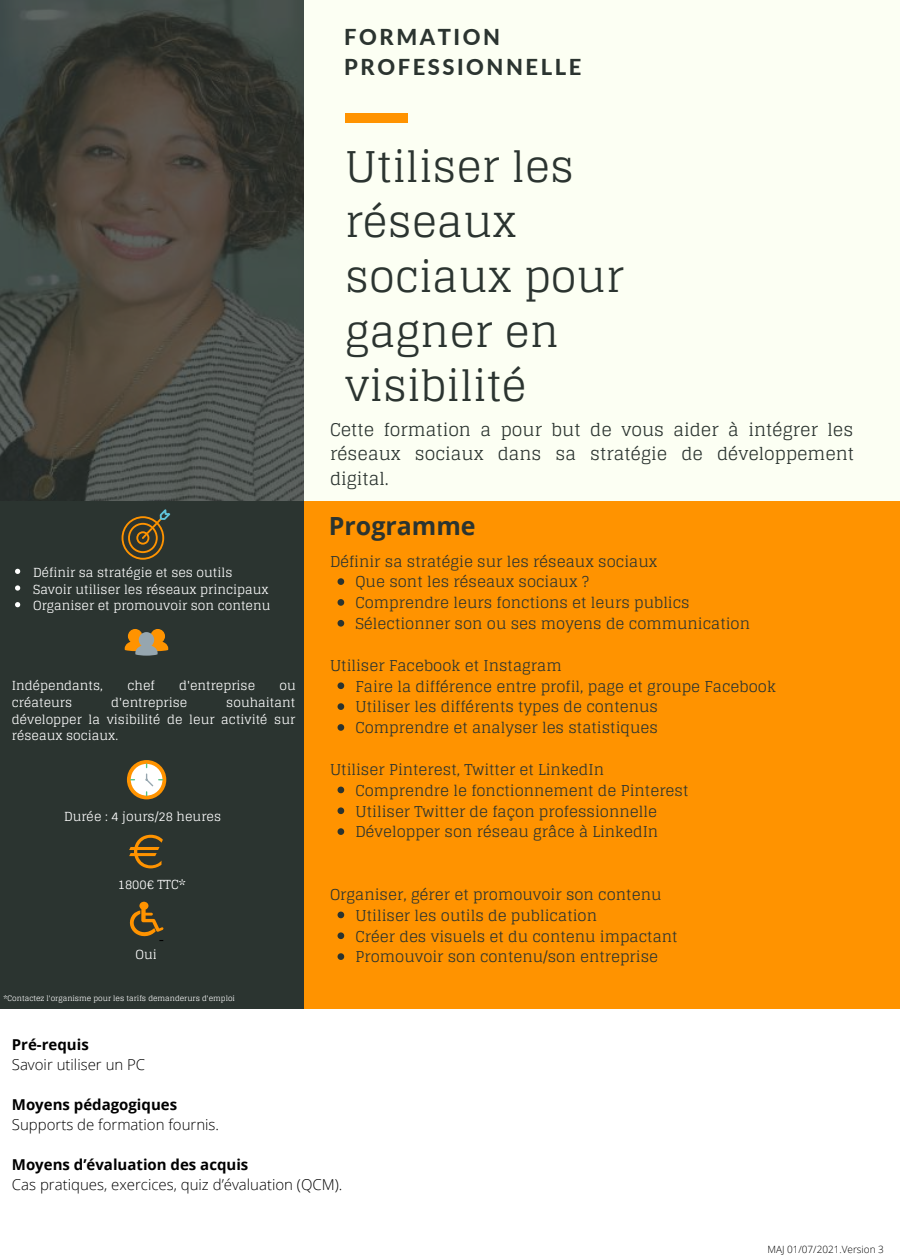
<style>
.page{position:relative;width:900px;height:1260px;background:#2b3430}
.page>*{position:absolute;margin:0;border:0;box-sizing:border-box;transform-origin:0 0}
.t1{font:42.25px/54.8px "Glegoo";color:#2b3430}
.t2{font:700 25px "Open Sans";color:#2b3430}
.t3{font:800 22px/29.8px "Lato";letter-spacing:.115em;color:#2b3430}
.t4{font:17.5px/24.2px "Glegoo";color:#2b3430;text-align:justify}
.t5{font:15px/20.8px "Glegoo";color:#2b3430}
.t6{font:300 15px "Open Sans";color:#000}
.t7{font:700 15px "Open Sans";color:#000}
.t8{font:12.5px/16.8px "Glegoo";color:#fff;text-align:justify}
.t9{font:300 10px "Open Sans";color:#000}
.t10{font:7.5px "Glegoo";color:#fff}
</style>
<div class="page">
<img style="left:0;top:0;width:304px;height:500px">
<div style="left:304px;top:0;width:596px;height:877px;background:#fcfff3"></div>
<div style="left:345px;top:114px;width:63px;height:9px;background:#ff9300"></div>
<div style="left:304px;top:502px;width:596px;height:758px;background:#ff9300"></div>
<div style="left:0;top:1009px;width:900px;height:251px;background:#fff"></div>
<svg style="left:125px;top:629px;width:43px;height:27px"></svg>
<svg style="left:127px;top:760px;width:39px;height:39px"></svg>
<div style="left:131px;top:764px;width:31px;height:32px;background:#fff;border-radius:50%"></div>
<svg style="left:145px;top:774px;width:17px;height:22px"></svg>
<svg style="left:129px;top:835px;width:34px;height:33px"></svg>
<svg style="left:122px;top:509px;width:48px;height:51px"></svg>
<svg style="left:338px;top:578px;width:6px;height:7px"></svg>
<svg style="left:338px;top:599px;width:6px;height:7px"></svg>
<svg style="left:338px;top:620px;width:6px;height:7px"></svg>
<svg style="left:338px;top:682px;width:6px;height:7px"></svg>
<svg style="left:338px;top:703px;width:6px;height:7px"></svg>
<svg style="left:338px;top:724px;width:6px;height:7px"></svg>
<svg style="left:338px;top:787px;width:6px;height:6px"></svg>
<svg style="left:338px;top:807px;width:6px;height:7px"></svg>
<svg style="left:338px;top:828px;width:6px;height:7px"></svg>
<svg style="left:338px;top:912px;width:6px;height:6px"></svg>
<svg style="left:338px;top:932px;width:6px;height:7px"></svg>
<svg style="left:338px;top:953px;width:6px;height:7px"></svg>
<svg style="left:15px;top:569px;width:5px;height:5px"></svg>
<svg style="left:15px;top:585px;width:5px;height:6px"></svg>
<svg style="left:15px;top:602px;width:5px;height:5px"></svg>
<svg style="left:129px;top:902px;width:35px;height:39px"></svg>
<h3 class="t3" style="left:344px;top:22px;width:239px">FORMATION<br>PROFESSIONNELLE</h3>
<h1 class="t1" style="left:345px;top:140px;width:280px">Utiliser les réseaux sociaux pour gagner en visibilité</h1>
<p class="t8" style="left:33px;top:564px;width:239px;text-align:left">Définir sa stratégie et ses outils<br>Savoir utiliser les réseaux principaux<br>Organiser et promouvoir son contenu</p>
<p class="t8" style="left:12px;top:678px;width:93px">Indépendants,</p>
<p class="t8" style="left:127px;top:678px;width:29px">chef</p>
<p class="t8" style="left:179px;top:678px;width:78px">d'entreprise</p>
<p class="t8" style="left:280px;top:678px;width:18px">ou</p>
<p class="t8" style="left:12px;top:694px;width:62px">créateurs</p>
<p class="t8" style="left:111px;top:694px;width:78px">d'entreprise</p>
<p class="t8" style="left:12px;top:694px;width:285px;text-indent:214px">souhaitant développer la visibilité de leur activité sur réseaux sociaux.</p>
<p class="t8" style="left:64px;top:809px;width:159px">Durée : 4 jours/28 heures</p>
<p class="t8" style="left:118px;top:876px;width:69px">1800€ TTC*</p>
<p class="t8" style="left:136px;top:947px;width:23px">Oui</p>
<p class="t10" style="left:3px;top:994px;width:233px">*Contactez l'organisme pour les tarifs demanderurs d'emploi</p>
<p class="t4" style="left:330px;top:418px;width:526px">Cette formation a pour but de vous aider à intégrer les réseaux sociaux dans sa stratégie de développement digital.</p>
<h2 class="t2" style="left:329px;top:509px;width:148px">Programme</h2>
<p class="t5" style="left:330px;top:551px;width:329px">Définir sa stratégie sur les réseaux sociaux</p>
<p class="t5" style="left:356px;top:572px;width:396px">Que sont les réseaux sociaux ?<br>Comprendre leurs fonctions et leurs publics<br>Sélectionner son ou ses moyens de communication</p>
<p class="t5" style="left:330px;top:655px;width:233px">Utiliser Facebook et Instagram</p>
<p class="t5" style="left:356px;top:676px;width:422px">Faire la différence entre profil, page et groupe Facebook<br>Utiliser les différents types de contenus<br>Comprendre et analyser les statistiques</p>
<p class="t5" style="left:330px;top:759px;width:276px">Utiliser Pinterest, Twitter et LinkedIn</p>
<p class="t5" style="left:356px;top:780px;width:335px">Comprendre le fonctionnement de Pinterest<br>Utiliser Twitter de façon professionnelle<br>Développer son réseau grâce à LinkedIn</p>
<p class="t5" style="left:330px;top:884px;width:333px">Organiser, gérer et promouvoir son contenu</p>
<p class="t5" style="left:356px;top:905px;width:324px">Utiliser les outils de publication<br>Créer des visuels et du contenu impactant<br>Promouvoir son contenu/son entreprise</p>
<p class="t7" style="left:12px;top:1034px;width:78px">Pré-requis</p>
<p class="t6" style="left:12px;top:1054px;width:135px">Savoir utiliser un PC</p>
<p class="t7" style="left:12px;top:1094px;width:167px">Moyens pédagogiques</p>
<p class="t6" style="left:12px;top:1114px;width:209px">Supports de formation fournis.</p>
<p class="t7" style="left:12px;top:1154px;width:238px">Moyens d’évaluation des acquis</p>
<p class="t6" style="left:12px;top:1174px;width:332px">Cas pratiques, exercices, quiz d’évaluation (QCM).</p>
<p class="t9" style="left:767px;top:1242px;width:118px">MAJ 01/07/2021.Version 3</p>
</div>
